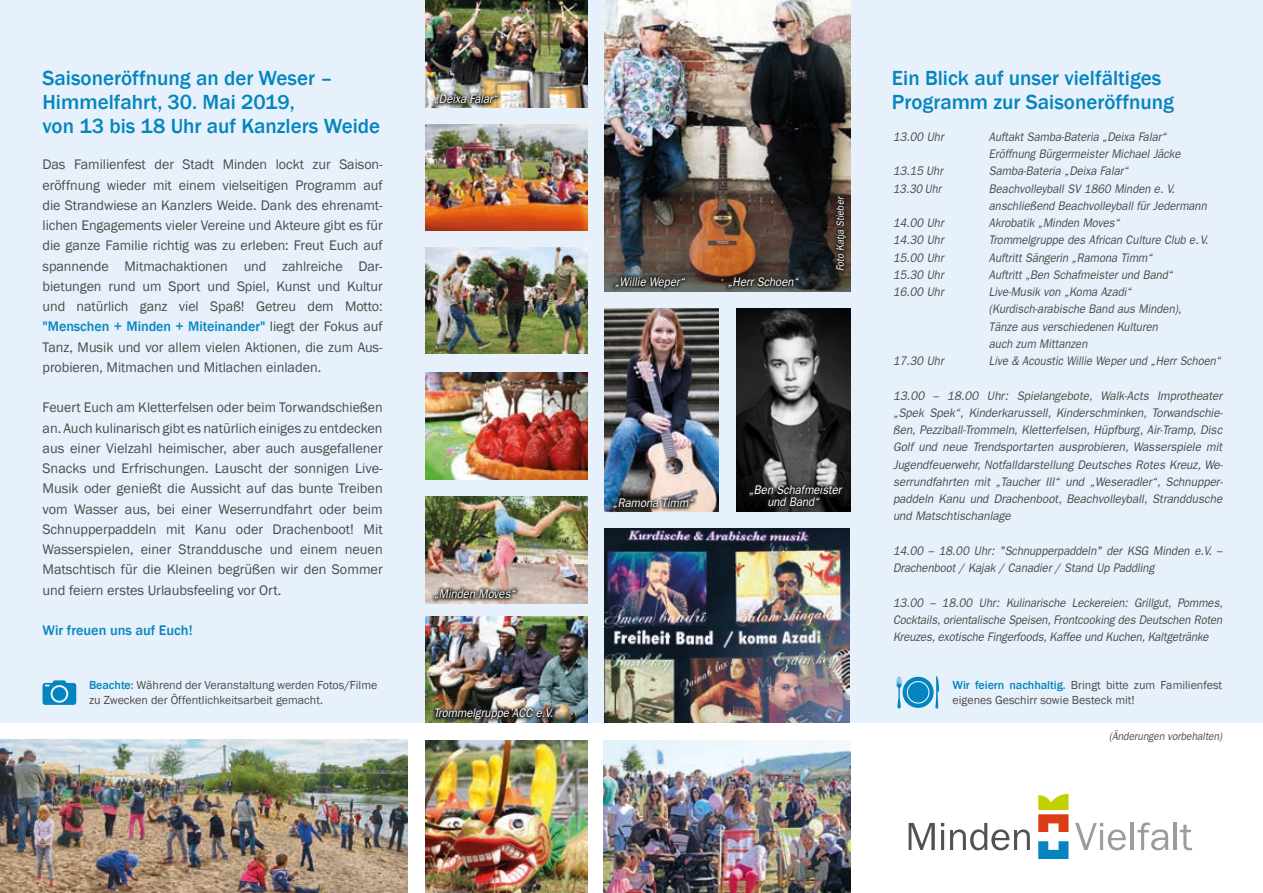
<style>
.page{position:relative;width:1263px;height:893px;background:#fff}
.page>*{position:absolute;margin:0;border:0;box-sizing:border-box;transform-origin:0 0}
.t1{font:500 21px/24px "Franklin Gothic";color:#0485bf}
.t2{font:14.25px/20.2px "Franklin Gothic";color:#4b4b4a;text-align:justify}
.t3{font:500 14.25px "Franklin Gothic";color:#0485bf}
.t4{font:italic 12.45px/17.2px "Franklin Gothic";color:#4b4b4a;scale:.9 1}
.t5{font:italic 12.45px/17.2px "Franklin Gothic";color:#4b4b4a;text-align:justify;scale:.93 1}
.t6{font:italic 12.45px/12px "Franklin Gothic";color:#fff;text-align:center;scale:.9 1}
.t7{font:italic 12.45px "Franklin Gothic";color:#4b4b4a;scale:.89 1}
.t8{font:italic 12.45px "Franklin Gothic";color:#4b4b4a;scale:.87 1}
.t9{font:12px/15px "Franklin Gothic";color:#4b4b4a}
.t10{font:italic 11.25px "Franklin Gothic";color:#4b4b4a;scale:.9 1}
.t11{font:italic 10.5px "Franklin Gothic";color:#fff;scale:.9 1}
.s1{font-weight:500;color:#0485bf}
</style>
<div class="page">
<div style="left:0;top:0;width:1263px;height:723px;background:#e7f1fb"></div>
<img style="left:0;top:740px;width:407px;height:153px">
<svg style="left:1038px;top:794px;width:30px;height:38px"></svg>
<svg style="left:1038px;top:841px;width:30px;height:18px"></svg>
<svg style="left:909px;top:823px;width:26px;height:27px"></svg>
<hr style="left:941px;top:830px;width:3px;height:20px;background:#505450">
<svg style="left:950px;top:823px;width:80px;height:27px"></svg>
<svg style="left:1075px;top:823px;width:51px;height:27px"></svg>
<hr style="left:1131px;top:823px;width:3px;height:27px;background:#9a9e9b">
<svg style="left:1137px;top:822px;width:31px;height:28px"></svg>
<hr style="left:1173px;top:823px;width:3px;height:27px;background:#9a9e9b">
<svg style="left:1180px;top:824px;width:12px;height:26px"></svg>
<img style="left:604px;top:740px;width:246px;height:153px">
<img style="left:604px;top:0;width:247px;height:291px">
<img style="left:425px;top:0;width:162px;height:108px">
<img style="left:425px;top:372px;width:162px;height:108px">
<img style="left:425px;top:740px;width:162px;height:153px">
<img style="left:425px;top:248px;width:162px;height:106px">
<img style="left:425px;top:497px;width:162px;height:106px">
<img style="left:425px;top:124px;width:162px;height:107px">
<svg style="left:611px;top:273px;width:78px;height:19px"></svg>
<svg style="left:430px;top:91px;width:72px;height:18px"></svg>
<img style="left:604px;top:308px;width:115px;height:203px">
<svg style="left:609px;top:495px;width:89px;height:18px;background:#656262"></svg>
<svg style="left:724px;top:273px;width:79px;height:19px;background:#3c3935"></svg>
<img style="left:425px;top:616px;width:162px;height:107px">
<img style="left:431px;top:705px;width:126px;height:19px">
<svg style="left:832px;top:192px;width:18px;height:83px"></svg>
<img style="left:736px;top:308px;width:115px;height:203px">
<svg style="left:745px;top:481px;width:102px;height:30px;background:#222"></svg>
<img style="left:604px;top:528px;width:246px;height:195px">
<svg style="left:897px;top:676px;width:42px;height:33px"></svg>
<svg style="left:43px;top:680px;width:33px;height:25px"></svg>
<svg style="left:430px;top:585px;width:90px;height:19px;background:#91857d"></svg>
<h1 class="t1" style="left:43px;top:66px;width:339px">Saisoneröffnung an der Weser –<br>Himmelfahrt, 30. Mai 2019,<br>von 13 bis 18 Uhr auf Kanzlers Weide</h1>
<h1 class="t1" style="left:892px;top:66px;width:284px">Ein Blick auf unser vielfältiges<br>Programm zur Saisoneröffnung</h1>
<p class="t4" style="left:893px;top:128px;width:58px">13.00 Uhr</p>
<p class="t4" style="left:989px;top:128px;width:214px">Auftakt Samba-Bateria „Deixa Falar“<br>Eröffnung Bürgermeister Michael Jäcke</p>
<p class="t4" style="left:893px;top:163px;width:57px">13.15 Uhr</p>
<p class="t4" style="left:989px;top:163px;width:157px">Samba-Bateria „Deixa Falar“</p>
<p class="t8" style="left:893px;top:181px;width:57px">13.30 Uhr</p>
<p class="t4" style="left:989px;top:180px;width:244px">Beachvolleyball SV 1860 Minden e. V. anschließend Beachvolleyball für Jedermann</p>
<p class="t4" style="left:893px;top:214px;width:58px">14.00 Uhr</p>
<p class="t4" style="left:989px;top:214px;width:147px">Akrobatik „Minden Moves“</p>
<p class="t4" style="left:893px;top:232px;width:58px">14.30 Uhr</p>
<p class="t4" style="left:989px;top:232px;width:245px">Trommelgruppe des African Culture Club e.V.</p>
<p class="t4" style="left:893px;top:249px;width:58px">15.00 Uhr</p>
<p class="t4" style="left:989px;top:249px;width:183px">Auftritt Sängerin „Ramona Timm“</p>
<p class="t4" style="left:893px;top:266px;width:58px">15.30 Uhr</p>
<p class="t4" style="left:989px;top:266px;width:206px">Auftritt „Ben Schafmeister und Band“</p>
<p class="t4" style="left:893px;top:283px;width:58px">16.00 Uhr</p>
<p class="t4" style="left:989px;top:283px;width:215px">Live-Musik von „Koma Azadi“ (Kurdisch-arabische Band aus Minden),<br>Tänze aus verschiedenen Kulturen auch zum Mittanzen</p>
<p class="t4" style="left:893px;top:352px;width:58px">17.30 Uhr</p>
<p class="t7" style="left:989px;top:354px;width:262px">Live &amp; Acoustic Willie Weper und „Herr Schoen“</p>
<p class="t5" style="left:893px;top:387px;width:356px">13.00 – 18.00 Uhr: Spielangebote, Walk-Acts Improtheater „Spek Spek“, Kinderkarussell, Kinderschminken, Torwandschie&shy;ßen, Pezziball-Trommeln, Kletterfelsen, Hüpfburg, Air-Tramp, Disc Golf und neue Trendsportarten ausprobieren, Wasserspiele mit Jugendfeuerwehr, Notfalldarstellung Deutsches Rotes Kreuz, We&shy;serrundfahrten mit „Taucher III“ und „Weseradler“, Schnupper&shy;paddeln Kanu und Drachenboot, Beachvolleyball, Stranddusche und Matschtischanlage</p>
<p class="t4" style="left:893px;top:542px;width:367px">14.00 – 18.00 Uhr: "Schnupperpaddeln" der KSG Minden e.V. –<br>Drachenboot / Kajak / Canadier / Stand Up Paddling</p>
<p class="t4" style="left:893px;top:594px;width:368px;text-align:justify">13.00 – 18.00 Uhr: Kulinarische Leckereien: Grillgut, Pommes, Cocktails, orientalische Speisen, Frontcooking des Deutschen Roten Kreuzes, exotische Fingerfoods, Kaffee und Kuchen, Kaltgetränke</p>
<p class="t6" style="left:434px;top:93px;width:73px">„Deixa Falar“</p>
<p class="t2" style="left:43px;top:155px;width:342px">Das Familienfest der Stadt Minden lockt zur Saison&shy;eröffnung wieder mit einem vielseitigen Programm auf die Strandwiese an Kanzlers Weide. Dank des ehrenamt&shy;lichen Engagements vieler Vereine und Akteure gibt es für die ganze Familie richtig was zu erleben: Freut Euch auf spannende Mitmachaktionen und zahlreiche Dar&shy;bietungen rund um Sport und Spiel, Kunst und Kultur und natürlich ganz viel Spaß! Getreu dem Motto: <span class="s1">"Menschen + Minden + Miteinander"</span> liegt der Fokus auf Tanz, Musik und vor allem vielen Aktionen, die zum Aus&shy;probieren, Mitmachen und Mitlachen einladen.</p>
<p class="t2" style="left:43px;top:398px;width:342px">Feuert Euch am Kletterfelsen oder beim Torwandschießen an. Auch kulinarisch gibt es natürlich einiges zu entdecken aus einer Vielzahl heimischer, aber auch ausgefallener Snacks und Erfrischungen. Lauscht der sonnigen Live-Musik oder genießt die Aussicht auf das bunte Treiben vom Wasser aus, bei einer Weserrundfahrt oder beim Schnupperpaddeln mit Kanu oder Drachenboot! Mit Wasserspielen, einer Stranddusche und einem neuen Matschtisch für die Kleinen begrüßen wir den Sommer und feiern erstes Urlaubsfeeling vor Ort.</p>
<p class="t3" style="left:43px;top:622px;width:152px">Wir freuen uns auf Euch!</p>
<p class="t11" style="left:834px;top:271px;width:85px;rotate:-90deg">Foto Katja Stieber</p>
<p class="t6" style="left:727px;top:276px;width:81px">„Herr Schoen“</p>
<p class="t6" style="left:614px;top:276px;width:80px">„Willie Weper“</p>
<p class="t6" style="left:749px;top:484px;width:104px">„Ben Schafmeister und Band“</p>
<p class="t6" style="left:613px;top:497px;width:91px">„Ramona Timm“</p>
<p class="t6" style="left:434px;top:588px;width:93px">„Minden Moves“</p>
<p class="t9" style="left:89px;top:677px;width:290px"><span class="s1">Beachte:</span> Während der Veranstaltung werden Fotos/Filme zu Zwecken der Öffentlichkeitsarbeit gemacht.</p>
<p class="t9" style="left:952px;top:677px;width:271px"><span class="s1">Wir feiern nachhaltig.</span> Bringt bitte zum Familienfest eigenes Geschirr sowie Besteck mit!</p>
<p class="t6" style="left:434px;top:707px;width:134px">Trommelgruppe ACC e.V.</p>
<p class="t10" style="left:1109px;top:729px;width:127px">(Änderungen vorbehalten)</p>
</div>
